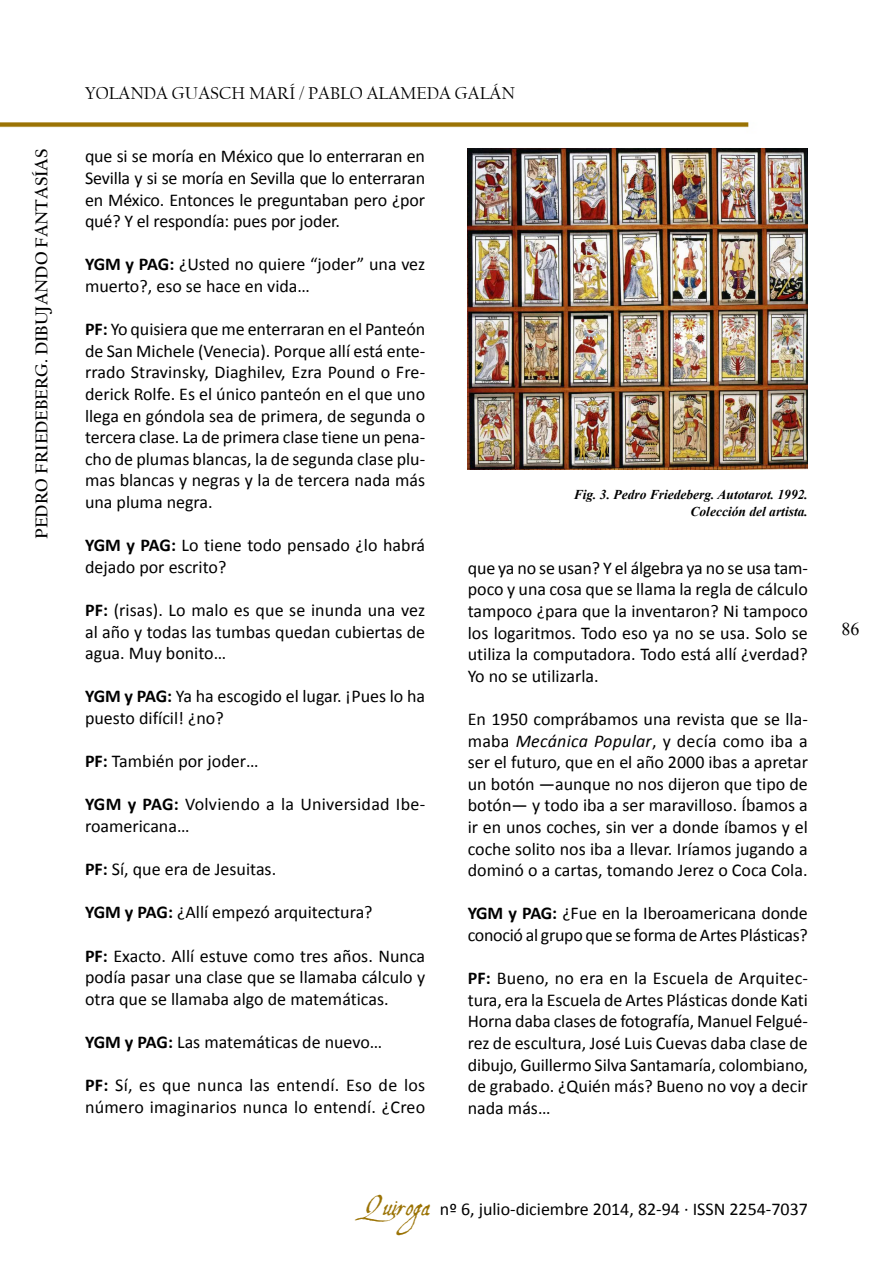
<style>
.page{position:relative;width:893px;height:1263px;background:#fff}
.page>*{position:absolute;margin:0;border:0;box-sizing:border-box;transform-origin:0 0}
.cuerpo_de_texto{font:18px/21.6px "Calibri";color:#000;text-align:justify}
.t1{font:18px "Californian FB";color:#000}
.t2{font:700 18px "Californian FB";color:#000}
.t3{font:18px "Times New Roman";color:#000}
.pie_de_foto{font:italic 700 13.5px/16.2px "Times New Roman";color:#000;text-align:right}
.s1{font-weight:700}
.s2{font-style:italic}
.s3{font-family:"Aquiline";font-size:27px;color:#9b7305}
</style>
<div class="page">
<img style="left:0;top:122px;width:808px;height:27px">
<img style="left:468px;top:149px;width:340px;height:320px">
<p class="t2" style="left:31px;top:539px;width:391px;rotate:-90deg">Pedro Friedeberg. Dibujando Fantasías</p>
<p class="t1" style="left:85px;top:83px;width:430px">YOLANDA GUASCH MARÍ / PABLO ALAMEDA GALÁN</p>
<p class="cuerpo_de_texto" style="left:85px;top:145px;width:342px">que si se moría en México que lo enterraran en Sevilla y si se moría en Sevilla que lo enterraran en México. Entonces le preguntaban pero ¿por qué? Y el respondía: pues por joder.</p>
<p class="cuerpo_de_texto" style="left:85px;top:253px;width:342px"><span class="s1">YGM y PAG:</span> ¿Usted no quiere “joder” una vez muerto?, eso se hace en vida…</p>
<p class="cuerpo_de_texto" style="left:85px;top:317px;width:342px"><span class="s1">PF:</span> Yo quisiera que me enterraran en el Panteón de San Michele (Venecia). Porque allí está ente&shy;rrado Stravinsky, Diaghilev, Ezra Pound o Fre&shy;derick Rolfe. Es el único panteón en el que uno llega en góndola sea de primera, de segunda o tercera clase. La de primera clase tiene un pena&shy;cho de plumas blancas, la de segunda clase plu&shy;mas blancas y negras y la de tercera nada más una pluma negra.</p>
<p class="cuerpo_de_texto" style="left:85px;top:533px;width:342px"><span class="s1">YGM y PAG:</span> Lo tiene todo pensado ¿lo habrá dejado por escrito?</p>
<p class="cuerpo_de_texto" style="left:85px;top:598px;width:342px"><span class="s1">PF:</span> (risas). Lo malo es que se inunda una vez al año y todas las tumbas quedan cubiertas de agua. Muy bonito…</p>
<p class="cuerpo_de_texto" style="left:85px;top:685px;width:342px"><span class="s1">YGM y PAG:</span> Ya ha escogido el lugar. ¡Pues lo ha puesto difícil! ¿no?</p>
<p class="cuerpo_de_texto" style="left:85px;top:749px;width:175px"><span class="s1">PF:</span> También por joder…</p>
<p class="cuerpo_de_texto" style="left:85px;top:793px;width:342px"><span class="s1">YGM y PAG:</span> Volviendo a la Universidad Ibe&shy;roamericana…</p>
<p class="cuerpo_de_texto" style="left:85px;top:857px;width:193px"><span class="s1">PF:</span> Sí, que era de Jesuitas.</p>
<p class="cuerpo_de_texto" style="left:85px;top:901px;width:289px"><span class="s1">YGM y PAG:</span> ¿Allí empezó arquitectura?</p>
<p class="cuerpo_de_texto" style="left:85px;top:944px;width:342px"><span class="s1">PF:</span> Exacto. Allí estuve como tres años. Nunca podía pasar una clase que se llamaba cálculo y otra que se llamaba algo de matemáticas.</p>
<p class="cuerpo_de_texto" style="left:85px;top:1030px;width:299px"><span class="s1">YGM y PAG:</span> Las matemáticas de nuevo…</p>
<p class="cuerpo_de_texto" style="left:85px;top:1073px;width:342px"><span class="s1">PF:</span> Sí, es que nunca las entendí. Eso de los número imaginarios nunca lo entendí. ¿Creo</p>
<p class="pie_de_foto" style="left:574px;top:486px;width:236px">Fig. 3. Pedro Friedeberg. Autotarot. 1992.<br>Colección del artista.</p>
<p class="cuerpo_de_texto" style="left:468px;top:556px;width:342px">que ya no se usan? Y el álgebra ya no se usa tam&shy;poco y una cosa que se llama la regla de cálculo tampoco ¿para que la inventaron? Ni tampoco los logaritmos. Todo eso ya no se usa. Solo se utiliza la computadora. Todo está allí ¿verdad?<br>Yo no se utilizarla.</p>
<p class="cuerpo_de_texto" style="left:468px;top:707px;width:342px">En 1950 comprábamos una revista que se lla&shy;maba <span class="s2">Mecánica Popular</span>, y decía como iba a ser el futuro, que en el año 2000 ibas a apretar un botón —aunque no nos dijeron que tipo de botón— y todo iba a ser maravilloso. Íbamos a ir en unos coches, sin ver a donde íbamos y el coche solito nos iba a llevar. Iríamos jugando a dominó o a cartas, tomando Jerez o Coca Cola.</p>
<p class="cuerpo_de_texto" style="left:468px;top:902px;width:342px"><span class="s1">YGM y PAG:</span> ¿Fue en la Iberoamericana donde conoció al grupo que se forma de Artes Plásticas?</p>
<p class="cuerpo_de_texto" style="left:468px;top:966px;width:342px"><span class="s1">PF:</span> Bueno, no era en la Escuela de Arquitec&shy;tura, era la Escuela de Artes Plásticas donde Kati Horna daba clases de fotografía, Manuel Felgué&shy;rez de escultura, José Luis Cuevas daba clase de dibujo, Guillermo Silva Santamaría, colombiano, de grabado. ¿Quién más? Bueno no voy a decir nada más…</p>
<p class="cuerpo_de_texto" style="left:364px;top:1197px;width:446px"><span class="s3">Quiroga</span> nº 6, julio-diciembre 2014, 82-94 · ISSN 2254-7037</p>
<p class="t3" style="left:841px;top:616px;width:19px">86</p>
</div>
